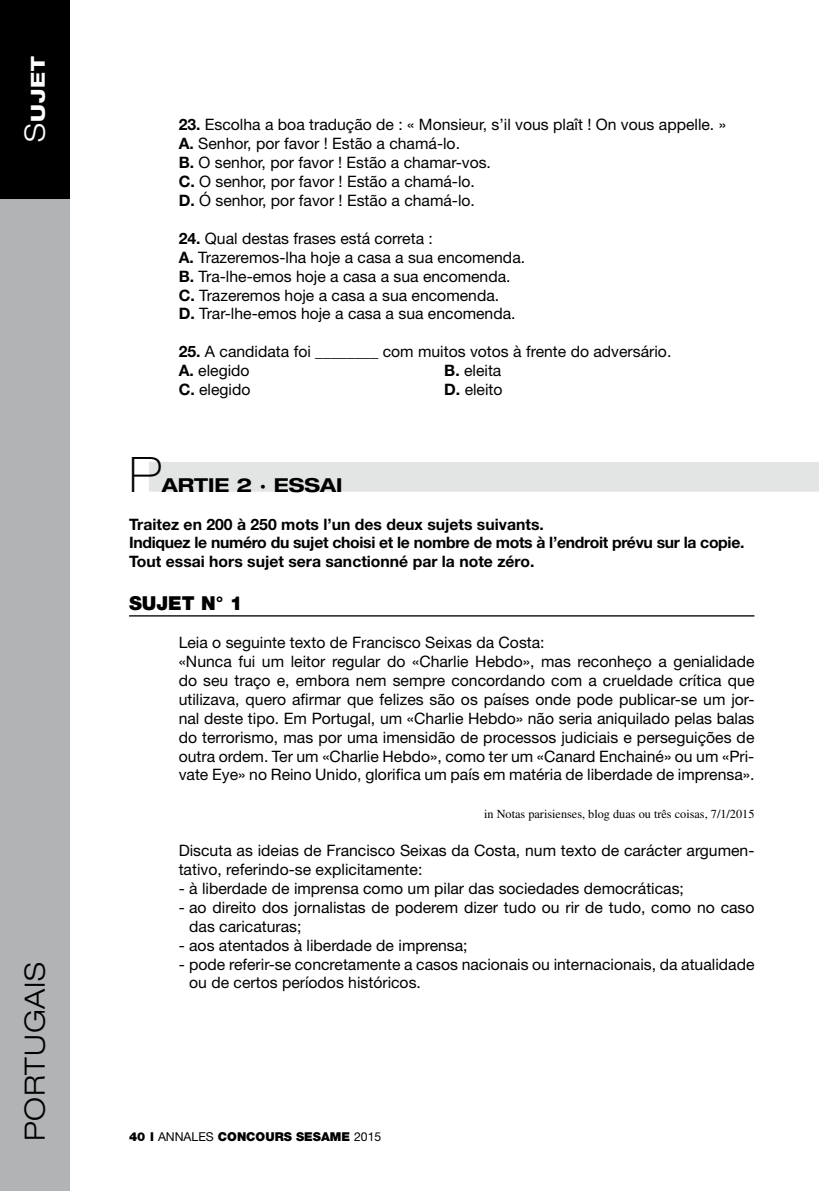
<style>
.page{position:relative;width:819px;height:1191px;background:#fff}
.page>*{position:absolute;margin:0;border:0;box-sizing:border-box;transform-origin:0 0}
.t1{font:100 expanded 49px "Helvetica Neue LT Std";color:#000}
.t2{font:300 expanded 28px "Helvetica Neue LT Std";color:#000}
.t3{font:700 expanded 19.25px "Helvetica Neue LT Std";color:#000}
.t4{font:900 19.25px "Helvetica Neue LT Std";color:#000}
.t5{font:800 expanded 19.25px "Helvetica Neue LT Std";color:#fff}
.t6{font:15.75px/18.9px "Helvetica Neue LT Std";color:#000}
.t7{font:700 15.75px/18.9px "Helvetica Neue LT Std";color:#000}
.t8{font:12.25px "Times LT Std";color:#000}
.t9{font:900 12.25px "Helvetica Neue LT Std";color:#000}
.s1{font-weight:300;font-size:28px}
.s2{font-weight:700}
.s3{font-weight:400}
</style>
<div class="page">
<div style="left:0;top:0;width:69px;height:1191px;background:#b1b3b4"></div>
<div style="left:0;top:0;width:69px;height:198px;background:#000"></div>
<div style="left:149px;top:462px;width:670px;height:30px;background:#e3e4e4"></div>
<hr style="left:129px;top:615px;width:625px;height:1px;background:#000">
<p class="t5" style="left:25px;top:142px;width:87px;rotate:-90deg"><span class="s1">S</span>ujet</p>
<h2 class="t2" style="left:18px;top:1141px;width:179px;rotate:-90deg">PORTUGAIS</h2>
<p class="t6" style="left:179px;top:115px;width:549px"><span class="s2">23.</span> Escolha a boa tradução de : « Monsieur, s’il vous plaît ! On vous appelle. » <span class="s2">A.</span> Senhor, por favor ! Estão a chamá-lo.<br><span class="s2">B.</span> O senhor, por favor ! Estão a chamar-vos.<br><span class="s2">C.</span> O senhor, por favor ! Estão a chamá-lo.<br><span class="s2">D.</span> Ó senhor, por favor ! Estão a chamá-lo.</p>
<p class="t6" style="left:179px;top:228px;width:348px"><span class="s2">24.</span> Qual destas frases está correta :<br><span class="s2">A.</span> Trazeremos-lha hoje a casa a sua encomenda.<br><span class="s2">B.</span> Tra-lhe-emos hoje a casa a sua encomenda.<br><span class="s2">C.</span> Trazeremos hoje a casa a sua encomenda.<br><span class="s2">D.</span> Trar-lhe-emos hoje a casa a sua encomenda.</p>
<p class="t6" style="left:179px;top:342px;width:494px"><span class="s2">25.</span> A candidata foi ________ com muitos votos à frente do adversário.<br><span class="s2">A.</span> elegido</p>
<p class="t6" style="left:444px;top:361px;width:59px"><span class="s2">B.</span> eleita</p>
<p class="t6" style="left:179px;top:380px;width:73px"><span class="s2">C.</span> elegido</p>
<p class="t6" style="left:444px;top:380px;width:60px"><span class="s2">D.</span> eleito</p>
<h1 class="t1" style="left:129px;top:445px;width:34px">P</h1>
<p class="t3" style="left:162px;top:473px;width:129px">ARTIE 2 · ESSA</p>
<p class="t3" style="left:336px;top:473px;width:8px">I</p>
<p class="t7" style="left:129px;top:514px;width:617px">Traitez en 200 à 250 mots l’un des deux sujets suivants.<br>Indiquez le numéro du sujet choisi et le nombre de mots à l’endroit prévu sur la copie.<br>Tout essai hors sujet sera sanctionné par la note zéro.</p>
<p class="t4" style="left:129px;top:592px;width:115px">SUJET N° 1</p>
<p class="t6" style="left:179px;top:633px;width:577px">Leia o seguinte texto de Francisco Seixas da Costa:<br>«Nunca fui um leitor regular do «Charlie Hebdo», mas reconheço a genialidade do seu traço e, embora nem sempre concordando com a crueldade crítica que utilizava, quero afirmar que felizes são os países onde pode publicar-se um jor&shy;nal deste tipo. Em Portugal, um «Charlie Hebdo» não seria aniquilado pelas balas do terrorismo, mas por uma imensidão de processos judiciais e perseguições de outra ordem. Ter um «Charlie Hebdo», como ter um «Canard Enchainé» ou um «Pri&shy;vate Eye» no Reino Unido, glorifica um país em matéria de liberdade de imprensa».</p>
<p class="t8" style="left:484px;top:807px;width:272px">in Notas parisienses, blog duas ou três coisas, 7/1/2015</p>
<p class="t6" style="left:179px;top:840px;width:577px">Discuta as ideias de Francisco Seixas da Costa, num texto de carácter argumen&shy;tativo, referindo-se explicitamente:</p>
<p class="t6" style="left:179px;top:878px;width:507px">- à liberdade de imprensa como um pilar das sociedades democráticas;</p>
<p class="t6" style="left:189px;top:897px;width:566px;text-indent:-11px">- ao direito dos jornalistas de poderem dizer tudo ou rir de tudo, como no caso das caricaturas;</p>
<p class="t6" style="left:179px;top:935px;width:290px">- aos atentados à liberdade de imprensa;</p>
<p class="t6" style="left:189px;top:954px;width:566px;text-indent:-11px">- pode referir-se concretamente a casos nacionais ou internacionais, da atualidade ou de certos períodos históricos.</p>
<p class="t9" style="left:129px;top:1129px;width:254px">40 L <span class="s3">ANNALES</span> CONCOURS SESAME <span class="s3">2015</span></p>
</div>
